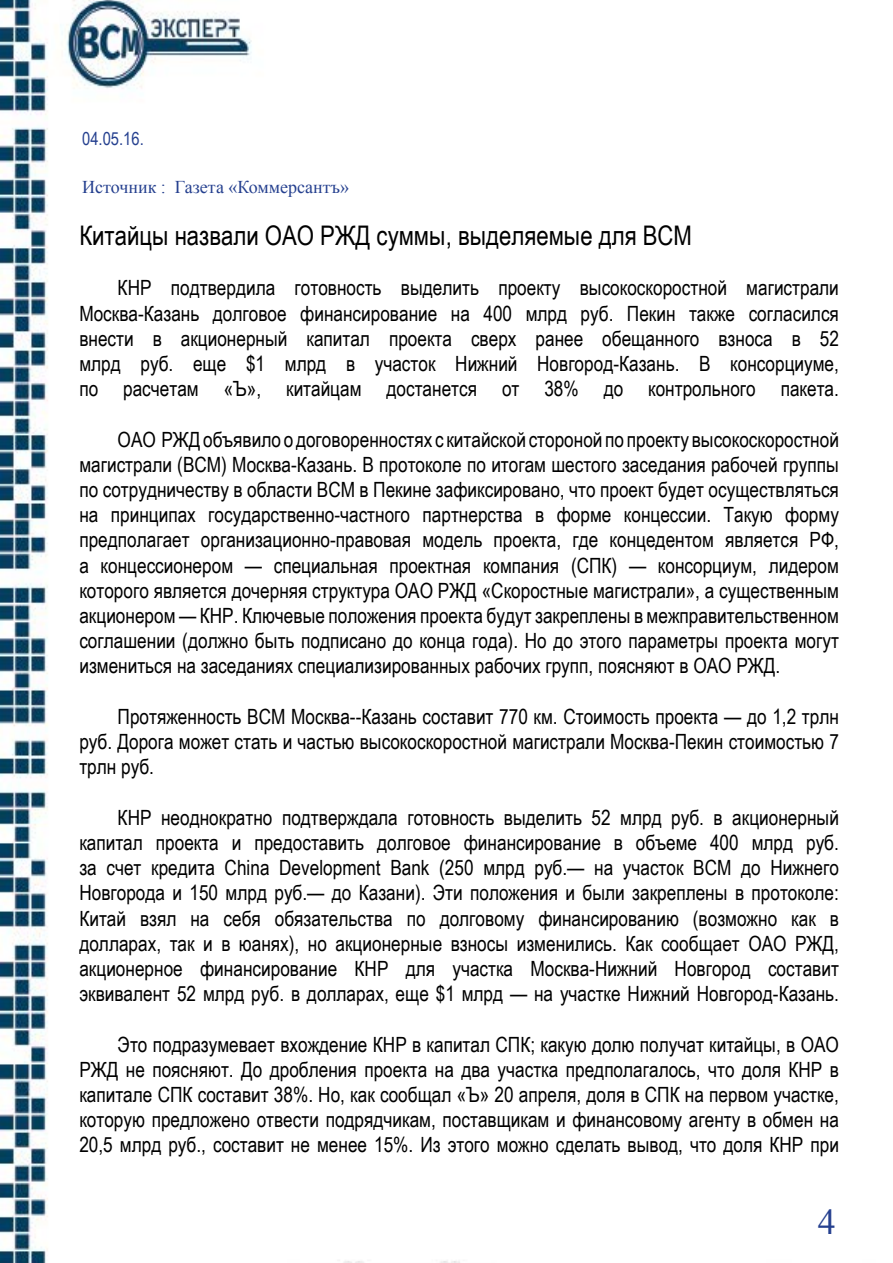
<style>
.page{position:relative;width:893px;height:1263px;background:#fff}
.page>*{position:absolute;margin:0;border:0;box-sizing:border-box;transform-origin:0 0}
.t1{font:36px "Times New Roman";color:#25408f}
.t2{font:27px "Arial Narrow";color:#000}
.t3{font:21px/25.2px "Arial Narrow";color:#000;text-align:justify}
.t4{font:18px "Times New Roman";color:#25408f}
.t5{font:18px "Arial Narrow";color:#25408f}
</style>
<div class="page">
<img style="left:0;top:0;width:460px;height:1263px">
<p class="t5" style="left:82px;top:125px;width:63px">04.05.16.</p>
<p class="t4" style="left:82px;top:174px;width:268px">Источник : Газета «Коммерсантъ»</p>
<p class="t2" style="left:79px;top:216px;width:614px">Китайцы назвали ОАО РЖД суммы, выделяемые для ВСМ</p>
<p class="t3" style="left:79px;top:275px;width:761px;text-indent:38px">КНР подтвердила готовность выделить проекту высокоскоростной магистрали Москва-Казань долговое финансирование на 400 млрд руб. Пекин также согласился внести в акционерный капитал проекта сверх ранее обещанного взноса в 52 млрд руб. еще $1 млрд в участок Нижний Новгород-Казань. В консорциуме, по расчетам «Ъ», китайцам достанется от 38% до контрольного пакета.</p>
<p class="t3" style="left:79px;top:426px;width:761px;text-indent:38px">ОАО РЖД объявило о договоренностях с китайской стороной по проекту высокоскоростной магистрали (ВСМ) Москва-Казань. В протоколе по итогам шестого заседания рабочей группы по сотрудничеству в области ВСМ в Пекине зафиксировано, что проект будет осуществляться на принципах государственно-частного партнерства в форме концессии. Такую форму предполагает организационно-правовая модель проекта, где концедентом является РФ, а концессионером — специальная проектная компания (СПК) — консорциум, лидером которого является дочерняя структура ОАО РЖД «Скоростные магистрали», а существенным акционером — КНР. Ключевые положения проекта будут закреплены в межправительственном соглашении (должно быть подписано до конца года). Но до этого параметры проекта могут измениться на заседаниях специализированных рабочих групп, поясняют в ОАО РЖД.</p>
<p class="t3" style="left:79px;top:703px;width:761px;text-indent:38px">Протяженность ВСМ Москва--Казань составит 770 км. Стоимость проекта — до 1,2 трлн руб. Дорога может стать и частью высокоскоростной магистрали Москва-Пекин стоимостью 7 трлн руб.</p>
<p class="t3" style="left:79px;top:804px;width:761px;text-indent:38px">КНР неоднократно подтверждала готовность выделить 52 млрд руб. в акционерный капитал проекта и предоставить долговое финансирование в объеме 400 млрд руб. за счет кредита China Development Bank (250 млрд руб.— на участок ВСМ до Нижнего Новгорода и 150 млрд руб.— до Казани). Эти положения и были закреплены в протоколе:<br>Китай взял на себя обязательства по долговому финансированию (возможно как в долларах, так и в юанях), но акционерные взносы изменились. Как сообщает ОАО РЖД, акционерное финансирование КНР для участка Москва-Нижний Новгород составит эквивалент 52 млрд руб. в долларах, еще $1 млрд — на участке Нижний Новгород-Казань.</p>
<p class="t3" style="left:79px;top:1031px;width:761px;text-indent:38px">Это подразумевает вхождение КНР в капитал СПК; какую долю получат китайцы, в ОАО РЖД не поясняют. До дробления проекта на два участка предполагалось, что доля КНР в капитале СПК составит 38%. Но, как сообщал «Ъ» 20 апреля, доля в СПК на первом участке, которую предложено отвести подрядчикам, поставщикам и финансовому агенту в обмен на 20,5 млрд руб., составит не менее 15%. Из этого можно сделать вывод, что доля КНР при</p>
<h1 class="t1" style="left:818px;top:1198px;width:19px">4</h1>
</div>
